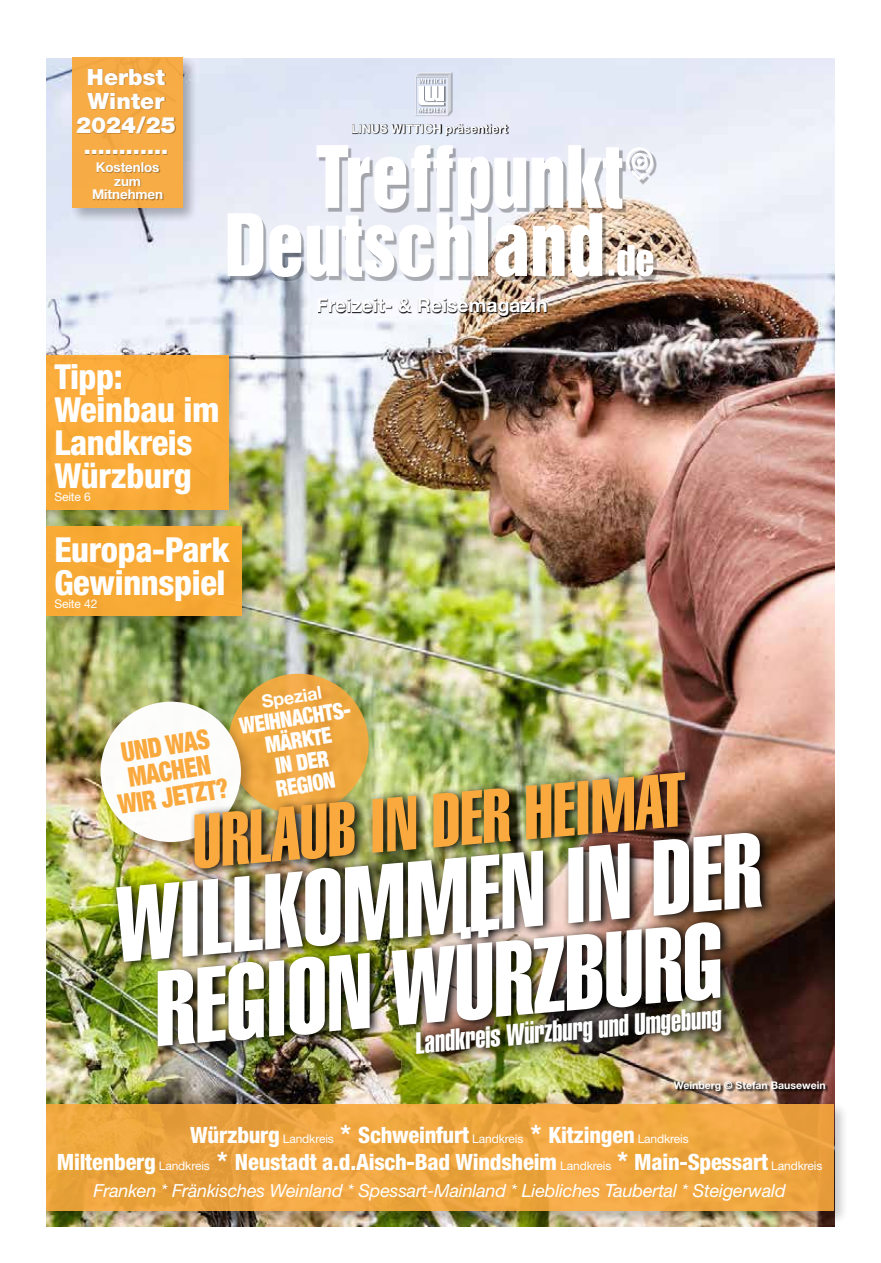
<style>
.page{position:relative;width:881px;height:1263px;background:#fff}
.page>*{position:absolute;margin:0;border:0;box-sizing:border-box;transform-origin:0 0}
.t1{font:105px/87px "Helvetica LT Extra Compressed";color:#fff;text-align:center}
.t2{font:75px "Helvetica LT Extra Compressed";color:#f9a93d}
.t3{font:800 condensed 34.5px/33px "Helvetica Neue LT";letter-spacing:-.01em;color:#fff}
.t4{font:30px "Helvetica LT Extra Compressed";color:#fff}
.t5{font:900 condensed 27px/25.5px "Helvetica Neue";color:#f9a93d;text-align:center;scale:.9 1}
.t6{font:800 condensed 22.5px/27px "Helvetica Neue LT";letter-spacing:-.01em;color:#fff;text-align:center}
.t7{font:900 condensed 22.5px/22.5px "Helvetica Neue";color:#fff;text-align:center;scale:.9 1}
.t8{font:900 22.5px/24px "Helvetica Neue LT";color:#fff;text-align:center}
.t9{font:900 21px "Helvetica Neue LT";color:#fff}
.t10{font:700 19.5px "Helvetica Neue LT";color:#fff}
.t11{font:italic 18px "Helvetica Neue LT";letter-spacing:-.01em;color:#fff}
.t12{font:700 18px "Helvetica Neue LT";color:#fff}
.t13{font:700 13.5px/13.5px "Helvetica Neue LT";letter-spacing:-.01em;color:#fff;text-align:center}
.t14{font:700 12px "Helvetica Neue LT";color:#fff}
.t15{font:12px "Helvetica Neue LT";letter-spacing:-.01em;color:#fff}
.t16{font:700 10.5px "Helvetica Neue LT";color:#fff}
.s1{font-weight:400;font-stretch:normal;font-size:12px}
.s2{font-size:25.5px}
</style>
<div class="page">
<img style="left:47px;top:58px;width:786px;height:1169px">
<svg style="left:228px;top:674px;width:140px;height:140px;fill:#efa940"></svg>
<div style="left:97px;top:699px;width:159px;height:158px;background:#000;opacity:.25"></div>
<div style="left:100px;top:702px;width:141px;height:140px;background:#fff;border-radius:50%"></div>
<div style="left:230px;top:148px;width:426px;height:132px;background:#000;opacity:.3"></div>
<svg style="left:227px;top:213px;width:36px;height:63px"></svg>
<svg style="left:269px;top:225px;width:32px;height:52px"></svg>
<svg style="left:307px;top:145px;width:346px;height:132px"></svg>
<svg style="left:351px;top:124px;width:157px;height:12px"></svg>
<img style="left:317px;top:298px;width:230px;height:19px">
<div style="left:69px;top:54px;width:129px;height:169px;background:#000;opacity:.3"></div>
<div style="left:72px;top:57px;width:111px;height:151px;background:#f7ac46"></div>
<div style="left:43px;top:1101px;width:806px;height:125px;background:#000;opacity:.25"></div>
<div style="left:47px;top:1104px;width:786px;height:107px;background:linear-gradient(to right,#eba43e,#f1a742)"></div>
<img style="left:111px;top:765px;width:662px;height:292px">
<svg style="left:673px;top:1082px;width:154px;height:13px"></svg>
<div style="left:415px;top:72px;width:37px;height:45px;background:#cbcdda"></div>
<svg style="left:415px;top:72px;width:36px;height:43px"></svg>
<div style="left:43px;top:523px;width:214px;height:108px;background:#000;opacity:.24"></div>
<div style="left:46px;top:526px;width:196px;height:90px;background:#fdaa33"></div>
<div style="left:43px;top:351px;width:200px;height:174px;background:#000;opacity:.24"></div>
<div style="left:46px;top:355px;width:182px;height:154px;background:#faab3a"></div>
<img style="left:411px;top:1002px;width:323px;height:62px">
<div style="left:77px;top:69px;width:99px;height:65px;background:#000;opacity:.3"></div>
<hr style="left:85px;top:150px;width:82px;height:4px;background:#000;opacity:.3">
<div style="left:93px;top:163px;width:70px;height:37px;background:#000;opacity:.3"></div>
<p class="t8" style="left:76px;top:65px;width:101px">Herbst<br>Winter<br>2024/25</p>
<p class="t9" style="left:84px;top:134px;width:86px">............</p>
<p class="t13" style="left:92px;top:160px;width:73px">Kostenlos zum<br>Mitnehmen</p>
<h3 class="t3" style="left:54px;top:359px;width:167px">Tipp:<br>Weinbau im<br>Landkreis<br>Würzburg</h3>
<p class="t15" style="left:54px;top:490px;width:38px">Seite 6</p>
<h3 class="t3" style="left:54px;top:532px;width:177px">Europa-Park<br>Gewinnspiel</h3>
<p class="t15" style="left:54px;top:597px;width:44px">Seite 42</p>
<p class="t14" style="left:351px;top:122px;width:158px">LINUS WITTICH präsentiert</p>
<p class="t10" style="left:316px;top:293px;width:233px">Freizeit- &amp; Reisemagazin</p>
<p class="t12" style="left:260px;top:691px;width:62px;rotate:-9deg">Spezial</p>
<p class="t7" style="left:237px;top:714px;width:126px;rotate:-9deg">WEIHNACHTS-<br>MÄRKTE<br>IN DER<br>REGION</p>
<p class="t5" style="left:108px;top:740px;width:125px;rotate:-9deg">UND WAS<br>MACHEN<br>WIR JETZT?</p>
<h2 class="t2" style="left:187px;top:797px;width:495px;rotate:-5deg">URLAUB IN DER HEIMAT</h2>
<h1 class="t1" style="left:109px;top:882px;width:649px;rotate:-5deg">WILLKOMMEN IN DER<br>REGION WÜRZBURG</h1>
<p class="t16" style="left:673px;top:1079px;width:153px">Weinberg © Stefan Bausewein</p>
<h3 class="t4" style="left:413px;top:1025px;width:308px;rotate:-5deg">Landkreis Würzburg und Umgebung</h3>
<p class="t6" style="left:57px;top:1121px;width:766px">Würzburg <span class="s1">Landkreis</span> <span class="s2">*</span> Schweinfurt <span class="s1">Landkreis</span> <span class="s2">*</span> Kitzingen <span class="s1">Landkreis<br></span>Miltenberg <span class="s1">Landkreis</span> <span class="s2">*</span> Neustadt a.d.Aisch-Bad Windsheim <span class="s1">Landkreis</span> <span class="s2">*</span> Main-Spessart <span class="s1">Landkreis</span></p>
<p class="t11" style="left:93px;top:1179px;width:693px">Franken * Fränkisches Weinland * Spessart-Mainland * Liebliches Taubertal * Steigerwald</p>
</div>
